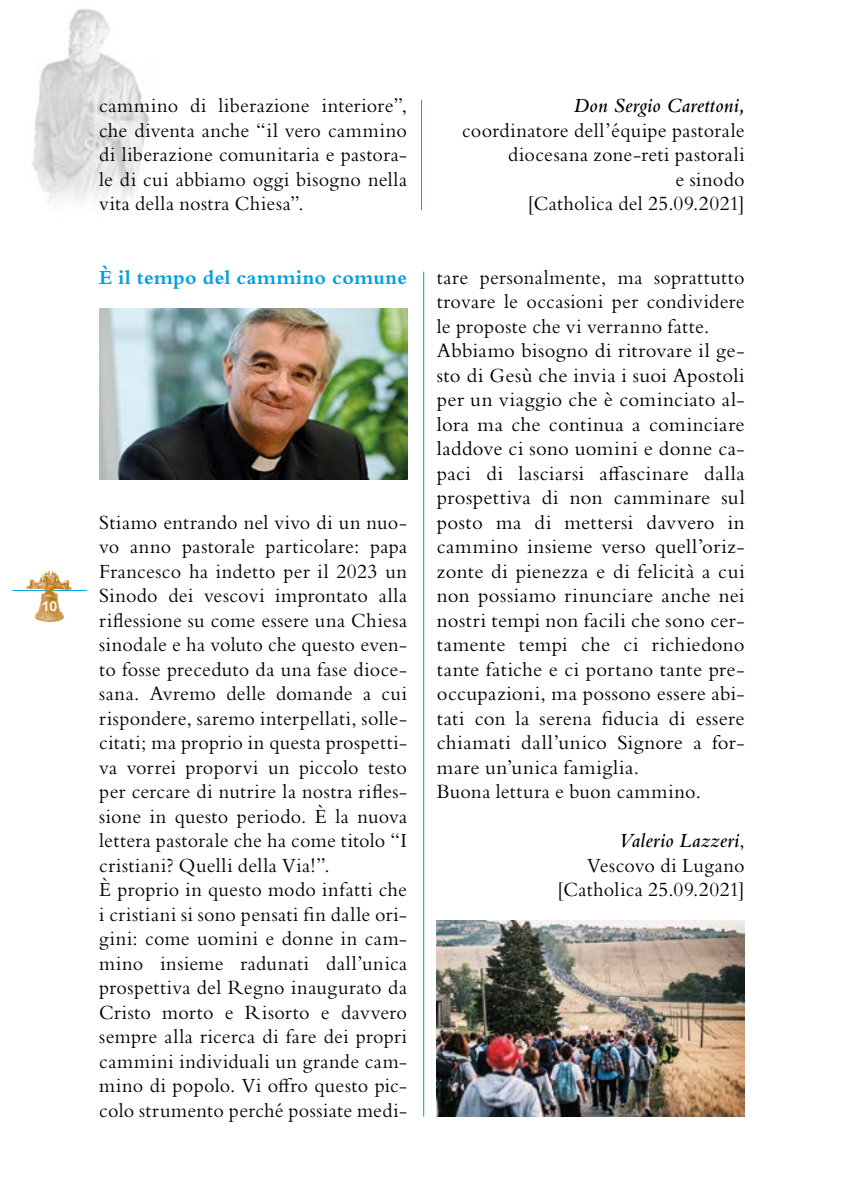
<style>
.page{position:relative;width:844px;height:1191px;background:#fff}
.page>*{position:absolute;margin:0;border:0;box-sizing:border-box;transform-origin:0 0}
.t1{font:21px/24.5px "Bembo Std";letter-spacing:.02em;color:#000;text-align:right;scale:.96 1}
.t2{font:700 21px "Bembo Std";letter-spacing:.02em;color:#009fe3;scale:.96 1}
.t3{font:italic 600 21px "Bembo Std";letter-spacing:.02em;color:#000;scale:.93 1}
.t4{font:700 14px "Syntax LT Std";color:#fff}
.s1{font-weight:600;font-style:italic}
</style>
<div class="page">
<img style="left:32px;top:9px;width:117px;height:193px">
<hr style="left:421px;top:100px;width:1px;height:110px;background:#009fe3">
<hr style="left:423px;top:272px;width:1px;height:844px;background:#009fe3">
<img style="left:99px;top:308px;width:308px;height:172px">
<img style="left:437px;top:920px;width:307px;height:196px">
<hr style="left:12px;top:590px;width:75px;height:1px;background:#009fe3">
<img style="left:26px;top:570px;width:45px;height:51px">
<p class="t4" style="left:42px;top:598px;width:17px">10</p>
<p class="t1" style="left:99px;top:93px;width:322px;text-align:justify">cammino di liberazione interiore”, che diventa anche “il vero cammino di liberazione comunitaria e pastora&shy;le di cui abbiamo oggi bisogno nella vita della nostra Chiesa”.</p>
<p class="t3" style="left:573px;top:94px;width:185px">Don Sergio Carettoni,</p>
<p class="t1" style="left:462px;top:117px;width:296px">coordinatore dell’équipe pastorale diocesana zone-reti pastorali<br>e sinodo<br>[Catholica del 25.09.2021]</p>
<p class="t2" style="left:99px;top:265px;width:322px">È il tempo del cammino comune</p>
<p class="t1" style="left:99px;top:509px;width:322px;text-align:left">Stiamo entrando nel vivo di un nuo&shy;vo anno pastorale particolare: papa Francesco ha indetto per il 2023 un Sinodo dei vescovi improntato alla riflessione su come essere una Chiesa sinodale e ha voluto che questo even&shy;to fosse preceduto da una fase dioce&shy;sana. Avremo delle domande a cui rispondere, saremo interpellati, solle&shy;citati; ma proprio in questa prospetti&shy;va vorrei proporvi un piccolo testo per cercare di nutrire la nostra rifles&shy;sione in questo periodo. È la nuova lettera pastorale che ha come titolo “I cristiani? Quelli della Via!”.<br>È proprio in questo modo infatti che i cristiani si sono pensati fin dalle ori&shy;gini: come uomini e donne in cam&shy;mino insieme radunati dall’unica prospettiva del Regno inaugurato da Cristo morto e Risorto e davvero sempre alla ricerca di fare dei propri cammini individuali un grande cam&shy;mino di popolo. Vi offro questo pic&shy;colo strumento perché possiate medi-</p>
<p class="t1" style="left:437px;top:264px;width:322px;text-align:left">tare personalmente, ma soprattutto trovare le occasioni per condividere le proposte che vi verranno fatte.<br>Abbiamo bisogno di ritrovare il ge&shy;sto di Gesù che invia i suoi Apostoli per un viaggio che è cominciato al&shy;lora ma che continua a cominciare laddove ci sono uomini e donne ca&shy;paci di lasciarsi affascinare dalla prospettiva di non camminare sul posto ma di mettersi davvero in cammino insieme verso quell’oriz&shy;zonte di pienezza e di felicità a cui non possiamo rinunciare anche nei nostri tempi non facili che sono cer&shy;tamente tempi che ci richiedono tante fatiche e ci portano tante pre&shy;occupazioni, ma possono essere abi&shy;tati con la serena fiducia di essere chiamati dall’unico Signore a for&shy;mare un’unica famiglia.<br>Buona lettura e buon cammino.</p>
<p class="t1" style="left:557px;top:828px;width:196px"><span class="s1">Valerio Lazzeri</span>,<br>Vescovo di Lugano [Catholica 25.09.2021]</p>
</div>
